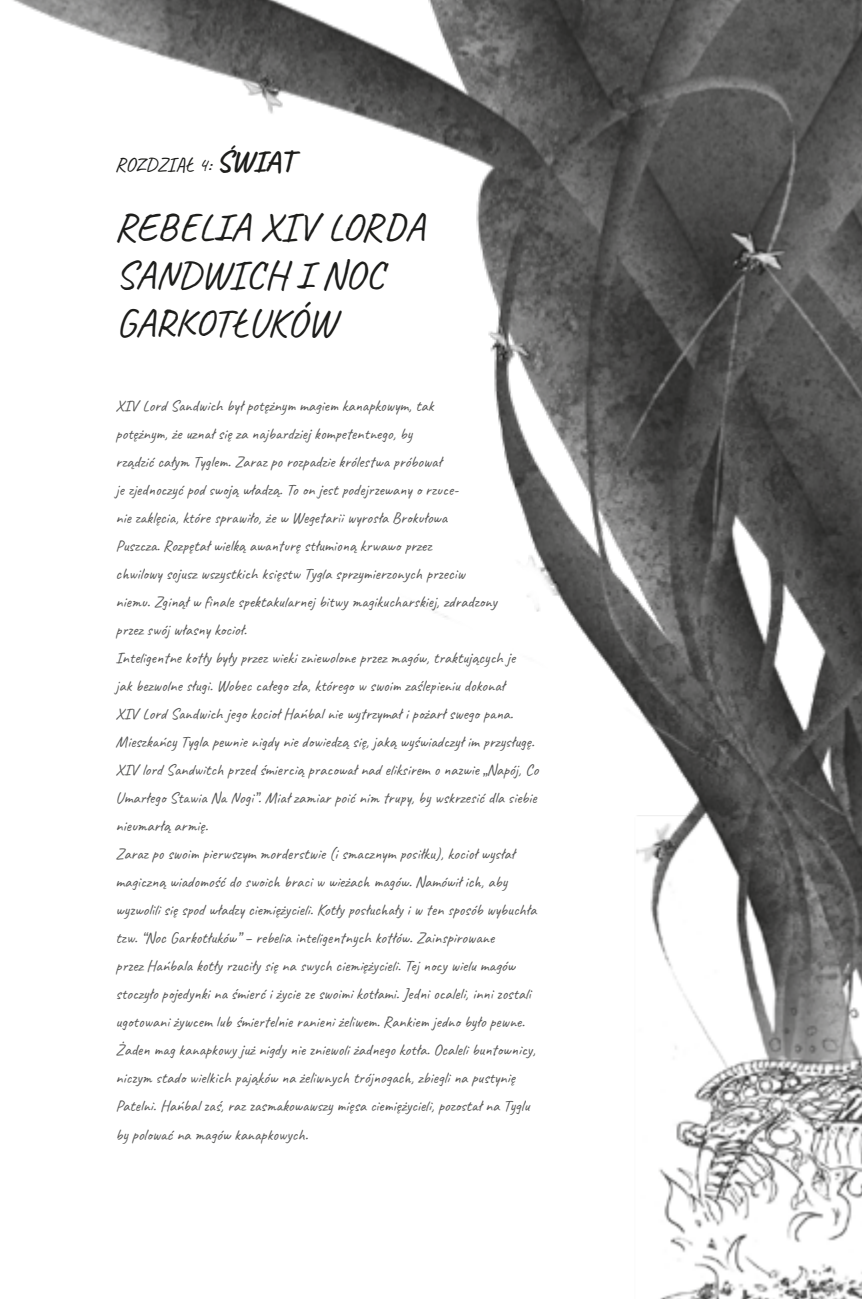
<style>
.page{position:relative;width:862px;height:1299px;background:#fff}
.page>*{position:absolute;margin:0;border:0;box-sizing:border-box;transform-origin:0 0}
.t1{font:40px/48px "Caveat";color:#1d1d1b}
.t2{font:20px "Caveat";letter-spacing:-.01em;color:#1d1d1b}
.t3{font:16px/28px "Caveat";color:#575756}
.s1{font-weight:700;font-size:30px}
</style>
<div class="page">
<img style="left:13px;top:0;width:849px;height:1298px">
<p class="t2" style="left:116px;top:152px;width:179px">ROZDZIAŁ 4: <span class="s1">ŚWIAT</span></p>
<h1 class="t1" style="left:116px;top:203px;width:310px">REBELIA XIV LORDA<br>SANDWICH I NOC<br>GARKOTŁUKÓW</h1>
<p class="t3" style="left:116px;top:392px;width:424px">XIV Lord Sandwich był potężnym magiem kanapkowym, tak<br>potężnym, że uznał się za najbardziej kompetentnego, by<br>rządzić całym Tyglem. Zaraz po rozpadzie królestwa próbował<br>je zjednoczyć pod swoją władzą. To on jest podejrzewany o rzuce-<br>nie zaklęcia, które sprawiło, że w Wegetarii wyrosła Brokułowa<br>Puszcza. Rozpętał wielką awanturę stłumioną krwawo przez<br>chwilowy sojusz wszystkich księstw Tygla sprzymierzonych przeciw<br>niemu. Zginął w finale spektakularnej bitwy magikucharskiej, zdradzony<br>przez swój własny kocioł.<br>Inteligentne kotły były przez wieki zniewolone przez magów, traktujących je<br>jak bezwolne sługi. Wobec całego zła, którego w swoim zaślepieniu dokonał<br>XIV Lord Sandwich jego kocioł Hańbal nie wytrzymał i pożarł swego pana.<br>Mieszkańcy Tygla pewnie nigdy nie dowiedzą się, jaką wyświadczył im przysługę.<br>XIV lord Sandwitch przed śmiercią pracował nad eliksirem o nazwie „Napój, Co Umarłego Stawia Na Nogi”. Miał zamiar poić nim trupy, by wskrzesić dla siebie nieumarłą armię.<br>Zaraz po swoim pierwszym morderstwie (i smacznym posiłku), kocioł wysłał magiczną wiadomość do swoich braci w wieżach magów. Namówił ich, aby wyzwolili się spod władzy ciemiężycieli. Kotły posłuchały i w ten sposób wybuchła tzw. “Noc Garkotłuków” – rebelia inteligentnych kotłów. Zainspirowane<br>przez Hańbala kotły rzuciły się na swych ciemiężycieli. Tej nocy wielu magów stoczyło pojedynki na śmierć i życie ze swoimi kotłami. Jedni ocaleli, inni zostali ugotowani żywcem lub śmiertelnie ranieni żeliwem. Rankiem jedno było pewne.<br>Żaden mag kanapkowy już nigdy nie zniewoli żadnego kotła. Ocaleli buntownicy, niczym stado wielkich pająków na żeliwnych trójnogach, zbiegli na pustynię Patelni. Hańbal zaś, raz zasmakowawszy mięsa ciemiężycieli, pozostał na Tyglu by polować na magów kanapkowych.</p>
</div>
